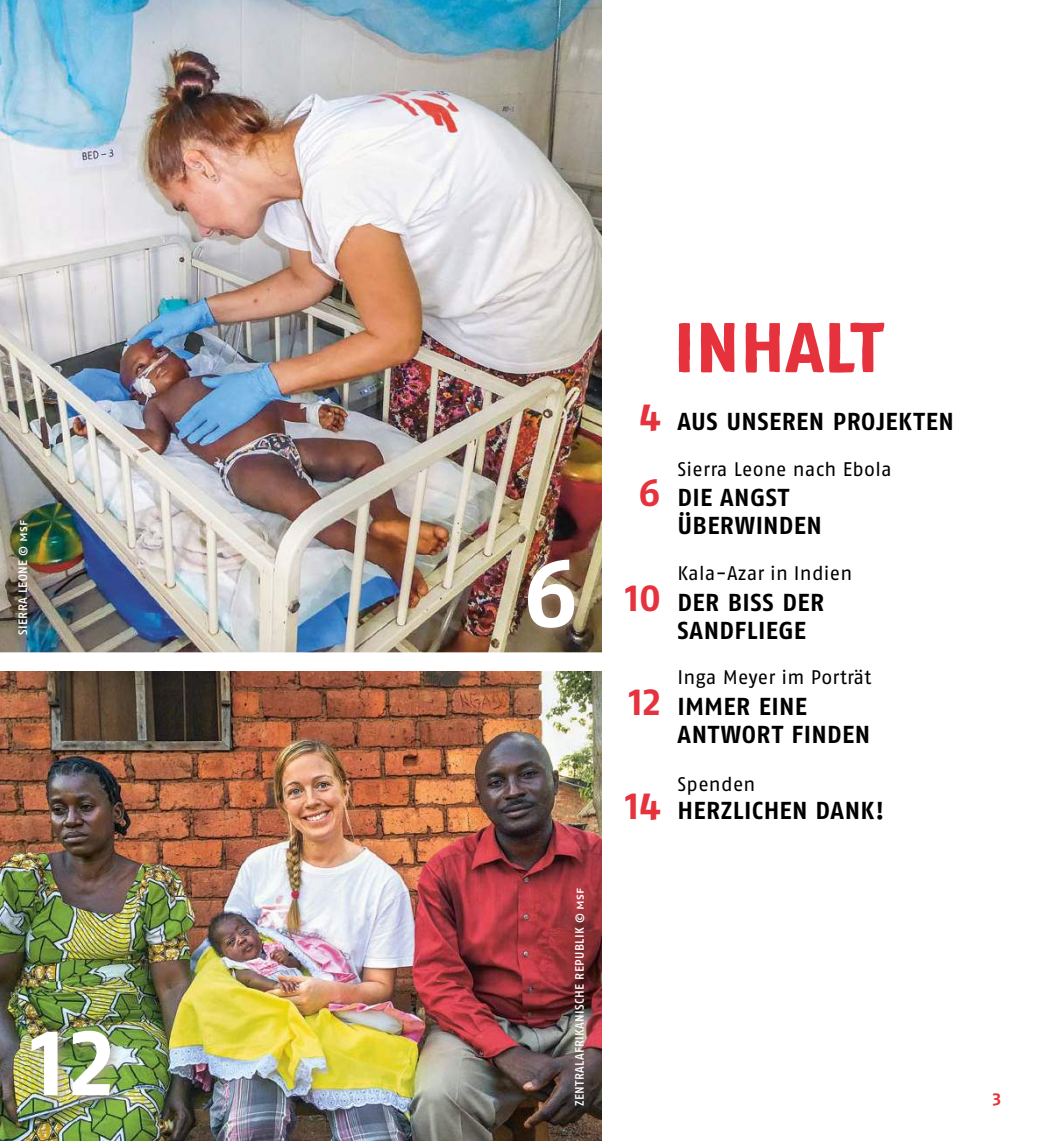
<style>
.page{position:relative;width:1042px;height:1141px;background:#fff}
.page>*{position:absolute;margin:0;border:0;box-sizing:border-box;transform-origin:0 0}
.t1{font:700 96.25px "Fago OT";color:#fff}
.t2{font:70px "Fago Rough Bold Lf";letter-spacing:.02em;color:#e5323d}
.t3{font:700 24.5px/28px "Fago OT";letter-spacing:.02em;color:#000}
.t4{font:19.6px "Fago OT";letter-spacing:.015em;color:#000}
.t5{font:700 17.5px "Fago OT";color:#e5323d}
.t6{font:500 12.25px "Fago OT";letter-spacing:.03em;color:#fff}
.s1{font-size:38.5px;color:#e5323d}
</style>
<div class="page">
<img style="left:0;top:0;width:601px;height:652px">
<div style="left:522px;top:553px;width:66px;height:88px;background:#af9f92;opacity:.5"></div>
<img style="left:0;top:672px;width:601px;height:469px">
<div style="left:26px;top:1024px;width:97px;height:84px;background:#af9f92;opacity:.75"></div>
<p class="t6" style="left:15px;top:635px;width:116px;rotate:-90deg">Si erra Leone © MSF</p>
<h1 class="t1" style="left:31px;top:1004px;width:86px">12</h1>
<h1 class="t1" style="left:523px;top:535px;width:57px">6</h1>
<h1 class="t1" style="left:491px;top:535px;width:92px">10</h1>
<p class="t6" style="left:572px;top:1106px;width:220px;rotate:-90deg">Zentralafri kanische Republi k © MSF</p>
<h2 class="t2" style="left:675px;top:308px;width:211px">inhalt</h2>
<p class="t3" style="left:639px;top:408px;width:316px"><span class="s1">4</span> AUS UNSEREN PROJEKTEN</p>
<p class="t4" style="left:677px;top:458px;width:216px">Sierra Leone nach Ebola</p>
<p class="t3" style="left:677px;top:484px;width:146px;text-indent:-39px"><span class="s1">6</span> DIE ANGST<br>ÜBERWINDEN</p>
<p class="t4" style="left:677px;top:562px;width:176px">Kala-Azar in Indien</p>
<p class="t3" style="left:662px;top:588px;width:164px;text-indent:-37px"><span class="s1">10</span> DER BISS DER<br>SANDFLIEGE</p>
<p class="t4" style="left:677px;top:666px;width:195px">Inga Meyer im Porträt</p>
<p class="t3" style="left:677px;top:692px;width:194px;text-indent:-49px"><span class="s1">12</span> IMMER EINE<br>ANTWORT FINDEN</p>
<p class="t4" style="left:677px;top:772px;width:79px">Spenden</p>
<p class="t3" style="left:625px;top:796px;width:261px"><span class="s1">14</span> HERZLICHEN DANK!</p>
<p class="t5" style="left:992px;top:1089px;width:10px">3</p>
</div>
